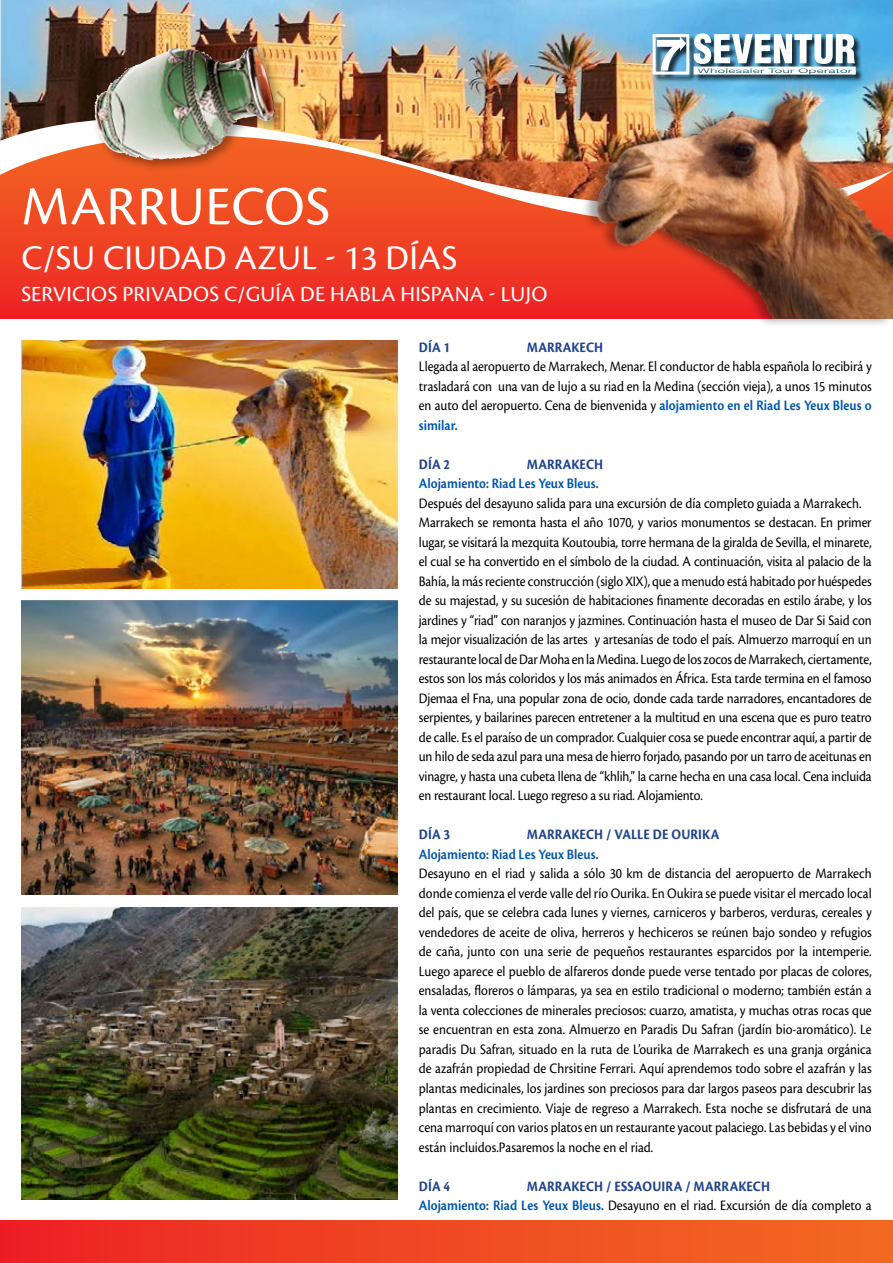
<style>
.page{position:relative;width:893px;height:1263px;background:#fff}
.page>*{position:absolute;margin:0;border:0;box-sizing:border-box;transform-origin:0 0}
.t1{font:57px "Cronos Pro";letter-spacing:.01em;color:#fff}
.t2{font:36px "Cronos Pro";letter-spacing:.01em;color:#fff}
.t3{font:22.5px "Cronos Pro";letter-spacing:.01em;color:#fff}
.t4{font:15px/19.5px "Cronos Pro";letter-spacing:-.01em;color:#000;text-align:justify;scale:.9 1}
.t5{font:600 15px "Cronos Pro";color:#0055a7;scale:.9 1}
.t6{font:700 15px "Cronos Pro";letter-spacing:.005em;color:#20438b;scale:.9 1}
.s1{font-weight:600;color:#0055a7}
.s2{font-weight:700;color:#20438b}
</style>
<div class="page">
<div style="left:0;top:125px;width:893px;height:194px;background:#ee2624"></div>
<svg style="left:0;top:0;width:464px;height:289px;fill:#ef4023"></svg>
<img style="left:1px;top:0;width:463px;height:208px">
<div style="left:0;top:1220px;width:893px;height:43px;background:linear-gradient(to right,#ed2324,#f26c22)"></div>
<img style="left:21px;top:908px;width:377px;height:291px">
<img style="left:21px;top:601px;width:377px;height:293px">
<img style="left:21px;top:340px;width:377px;height:249px">
<div style="left:580px;top:91px;width:313px;height:237px;background:#000;opacity:.35"></div>
<img style="left:464px;top:0;width:429px;height:319px">
<div style="left:91px;top:44px;width:197px;height:128px;background:#000;opacity:.35"></div>
<img style="left:99px;top:47px;width:157px;height:49px">
<h1 class="t1" style="left:22px;top:174px;width:310px">MARRUECOS</h1>
<h2 class="t2" style="left:21px;top:237px;width:103px">c/su ciudad</h2>
<h2 class="t2" style="left:235px;top:237px;width:204px">azul - 13 días</h2>
<h3 class="t3" style="left:21px;top:281px;width:22px">Servicios</h3>
<h3 class="t3" style="left:122px;top:281px;width:13px">privados</h3>
<h3 class="t3" style="left:224px;top:281px;width:320px">C/GUÍA DE HABLA HISPANA - lujo</h3>
<p class="t6" style="left:419px;top:339px;width:36px">DÍA 1</p>
<p class="t6" style="left:527px;top:339px;width:86px">MARRAKECH</p>
<p class="t4" style="left:419px;top:357px;width:505px">Llegada al aeropuerto de Marrakech, Menar. El conductor de habla española lo recibirá y trasladará con una van de lujo a su riad en la Medina (sección vieja), a unos 15 minutos en auto del aeropuerto. Cena de bienvenida y <span class="s1">alojamiento en el Riad Les Yeux Bleus o similar.</span></p>
<p class="t6" style="left:419px;top:456px;width:36px">DÍA 2</p>
<p class="t6" style="left:527px;top:456px;width:86px">MARRAKECH</p>
<p class="t5" style="left:419px;top:475px;width:201px">Alojamiento: Riad Les Yeux Bleus.</p>
<p class="t4" style="left:419px;top:493px;width:505px;text-align:left">Después del desayuno salida para una excursión de día completo guiada a Marrakech.<br>Marrakech se remonta hasta el año 1070, y varios monumentos se destacan. En primer lugar, se visitará la mezquita Koutoubia, torre hermana de la giralda de Sevilla, el minarete, el cual se ha convertido en el símbolo de la ciudad. A continuación, visita al palacio de la Bahía, la más reciente construcción (siglo XIX), que a menudo está habitado por huéspedes de su majestad, y su sucesión de habitaciones finamente decoradas en estilo árabe, y los jardines y “riad” con naranjos y jazmines. Continuación hasta el museo de Dar Si Said con la mejor visualización de las artes y artesanías de todo el país. Almuerzo marroquí en un restaurante local de Dar Moha en la Medina. Luego de los zocos de Marrakech, ciertamente, estos son los más coloridos y los más animados en África. Esta tarde termina en el famoso Djemaa el Fna, una popular zona de ocio, donde cada tarde narradores, encantadores de serpientes, y bailarines parecen entretener a la multitud en una escena que es puro teatro de calle. Es el paraíso de un comprador. Cualquier cosa se puede encontrar aquí, a partir de un hilo de seda azul para una mesa de hierro forjado, pasando por un tarro de aceitunas en vinagre, y hasta una cubeta llena de “khlih,” la carne hecha en una casa local. Cena incluida en restaurant local. Luego regreso a su riad. Alojamiento.</p>
<p class="t6" style="left:419px;top:826px;width:36px">DÍA 3</p>
<p class="t6" style="left:527px;top:826px;width:215px">MARRAKECH / VALLE DE OURIKA</p>
<p class="t5" style="left:419px;top:846px;width:201px">Alojamiento: Riad Les Yeux Bleus.</p>
<p class="t4" style="left:419px;top:864px;width:505px">Desayuno en el riad y salida a sólo 30 km de distancia del aeropuerto de Marrakech donde comienza el verde valle del río Ourika. En Oukira se puede visitar el mercado local del país, que se celebra cada lunes y viernes, carniceros y barberos, verduras, cereales y vendedores de aceite de oliva, herreros y hechiceros se reúnen bajo sondeo y refugios de caña, junto con una serie de pequeños restaurantes esparcidos por la intemperie.<br>Luego aparece el pueblo de alfareros donde puede verse tentado por placas de colores, ensaladas, floreros o lámparas, ya sea en estilo tradicional o moderno; también están a la venta colecciones de minerales preciosos: cuarzo, amatista, y muchas otras rocas que se encuentran en esta zona. Almuerzo en Paradis Du Safran (jardín bio-aromático). Le paradis Du Safran, situado en la ruta de L’ourika de Marrakech es una granja orgánica de azafrán propiedad de Chrsitine Ferrari. Aquí aprendemos todo sobre el azafrán y las plantas medicinales, los jardines son preciosos para dar largos paseos para descubrir las plantas en crecimiento. Viaje de regreso a Marrakech. Esta noche se disfrutará de una cena marroquí con varios platos en un restaurante yacout palaciego. Las bebidas y el vino están incluidos.Pasaremos la noche en el riad.</p>
<p class="t6" style="left:419px;top:1177px;width:36px">DÍA 4</p>
<p class="t4" style="left:419px;top:1176px;width:505px;text-align:center"><span class="s2">MARRAKECH / ESSAOUIRA / MARRAKECH<br></span><span class="s1">Alojamiento: Riad Les Yeux Bleus.</span> Desayuno en el riad. Excursión de día completo a</p>
</div>
